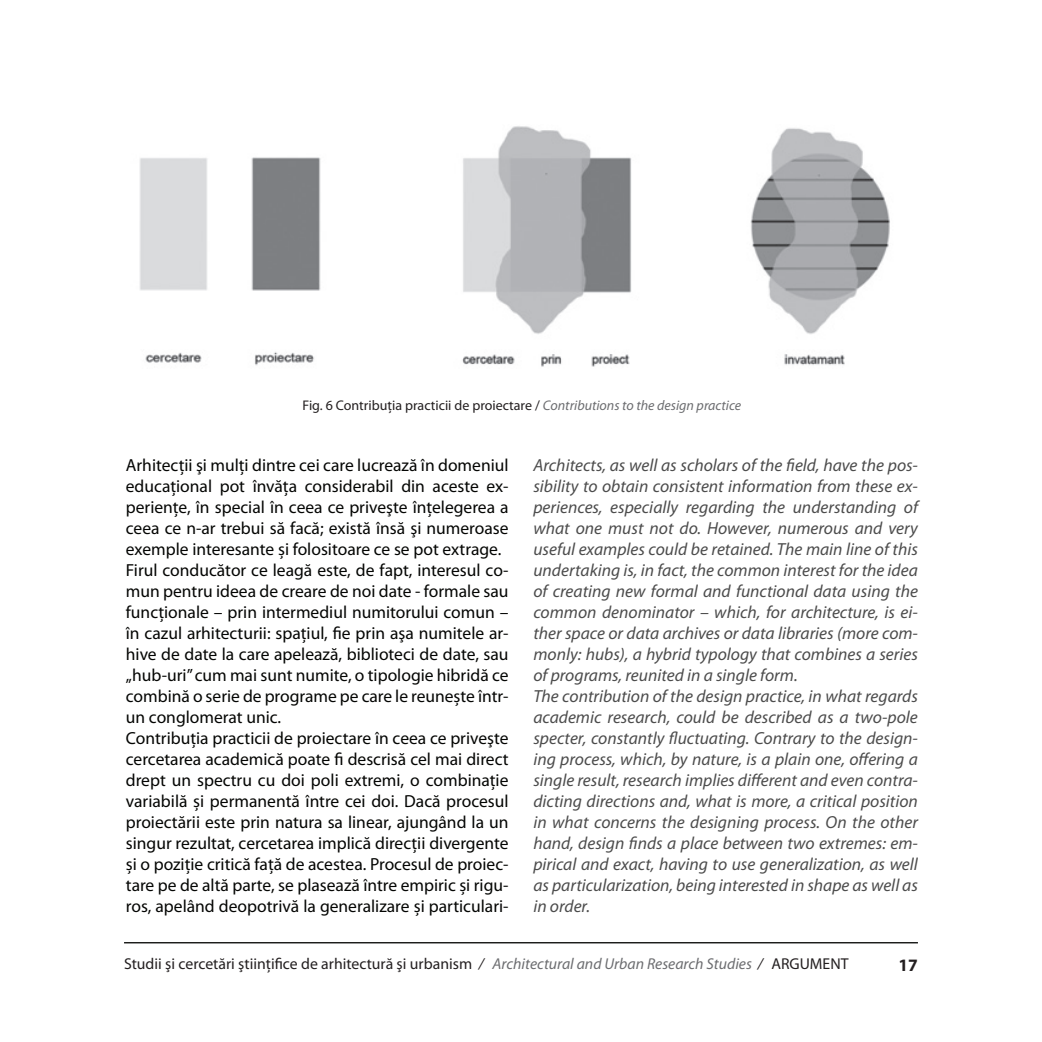
<style>
.page{position:relative;width:1042px;height:1042px;background:#fff}
.page>*{position:absolute;margin:0;border:0;box-sizing:border-box;transform-origin:0 0}
.t1{font:17.5px/21px "Myriad Pro";color:#040503}
.t2{font:italic 17.5px/21px "Myriad Pro";color:#4c4c4c}
.t3{font:700 17.5px "Myriad Pro";color:#231f20}
.t4{font:15.75px "Myriad Pro";color:#231f20}
.t5{font:14px "Myriad Pro";color:#231f20}
.s1{font-style:italic;color:#6c6d70}
.s2{font-style:italic}
</style>
<div class="page">
<hr style="left:124px;top:942px;width:794px;height:1px;background:#040503">
<img style="left:139px;top:126px;width:751px;height:241px">
<p class="t5" style="left:302px;top:397px;width:440px">Fig. 6 Contribuţia practicii de proiectare / <span class="s1">Contributions to the design practice</span></p>
<p class="t1" style="left:126px;top:454px;width:384px">Arhitecţii şi mulţi dintre cei care lucrează în domeniul educaţional pot învăţa considerabil din aceste ex&shy;perienţe, în special în ceea ce priveşte înţelegerea a ceea ce n-ar trebui să facă; există însă şi numeroase exemple interesante şi folositoare ce se pot extrage.<br>Firul conducător ce leagă este, de fapt, interesul co&shy;mun pentru ideea de creare de noi date - formale sau funcţionale – prin intermediul numitorului comun – în cazul arhitecturii: spaţiul, fie prin aşa numitele ar&shy;hive de date la care apelează, biblioteci de date, sau „hub-uri” cum mai sunt numite, o tipologie hibridă ce combină o serie de programe pe care le reuneşte într&shy;un conglomerat unic.<br>Contribuţia practicii de proiectare în ceea ce priveşte cercetarea academică poate fi descrisă cel mai direct drept un spectru cu doi poli extremi, o combinaţie variabilă şi permanentă între cei doi. Dacă procesul proiectării este prin natura sa linear, ajungând la un singur rezultat, cercetarea implică direcții divergente și o poziție critică față de acestea. Procesul de proiec&shy;tare pe de altă parte, se plasează între empiric și rigu&shy;ros, apelând deopotrivă la generalizare și particulari-</p>
<p class="t2" style="left:533px;top:454px;width:386px">Architects, as well as scholars of the field, have the pos&shy;sibility to obtain consistent information from these ex&shy;periences, especially regarding the understanding of what one must not do. However, numerous and very useful examples could be retained. The main line of this undertaking is, in fact, the common interest for the idea of creating new formal and functional data using the common denominator – which, for architecture, is ei&shy;ther space or data archives or data libraries (more com&shy;monly: hubs), a hybrid typology that combines a series of programs, reunited in a single form.<br>The contribution of the design practice, in what regards academic research, could be described as a two-pole specter, constantly fluctuating. Contrary to the design&shy;ing process, which, by nature, is a plain one, offering a single result, research implies different and even contra&shy;dicting directions and, what is more, a critical position in what concerns the designing process. On the other hand, design finds a place between two extremes: em&shy;pirical and exact, having to use generalization, as well as particularization, being interested in shape as well as in order.</p>
<p class="t4" style="left:124px;top:954px;width:726px">Studii şi cercetări ştiinţifice de arhitectură şi urbanism <span class="s2">/</span> <span class="s1">Architectural and Urban Research Studies</span> <span class="s2">/</span> ARGUMENT</p>
<p class="t3" style="left:898px;top:953px;width:21px">17</p>
</div>
